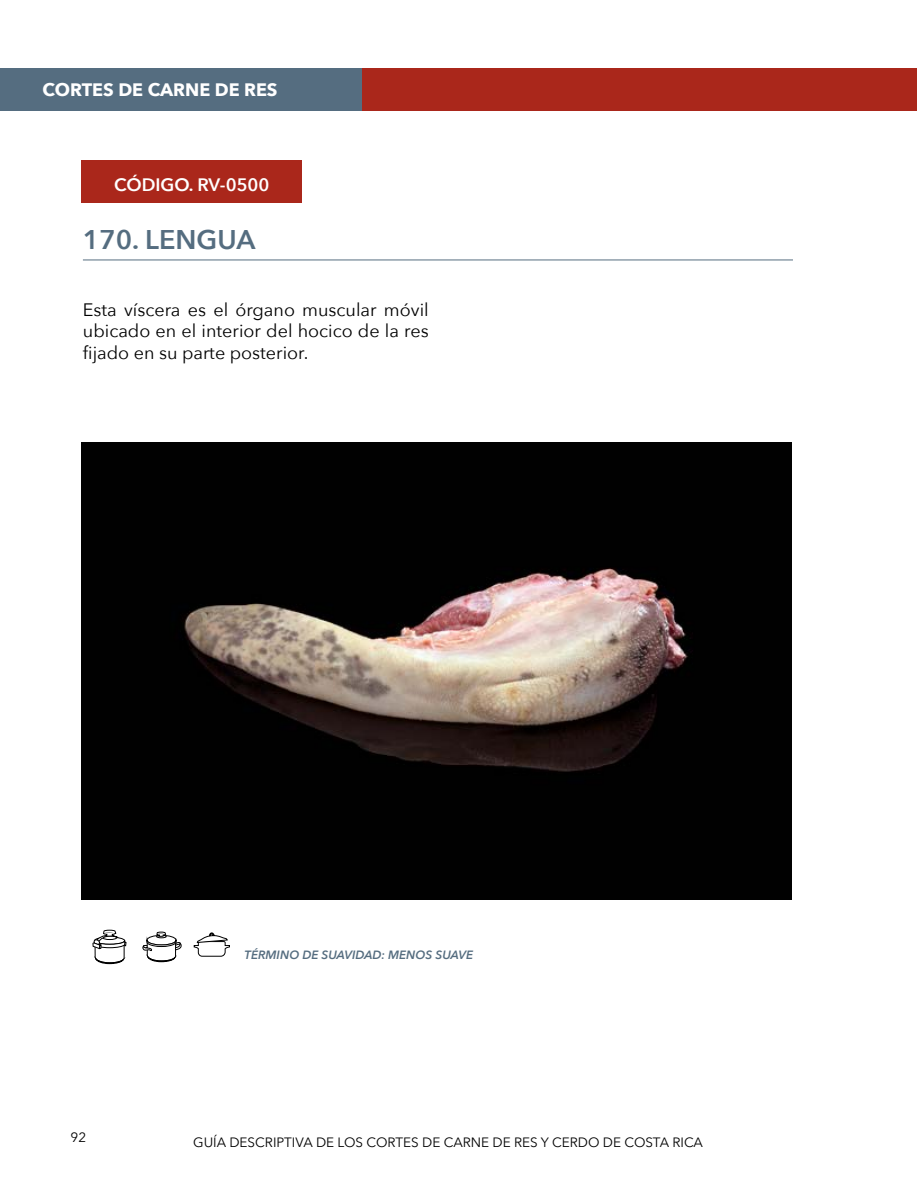
<style>
.page{position:relative;width:918px;height:1188px;background:#fff}
.page>*{position:absolute;margin:0;border:0;box-sizing:border-box;transform-origin:0 0}
.nombre_corte_comerci{font:600 27px "Avenir Next";color:#556d80}
.texto_base{font:18px/21.6px "Avenir Next";color:#000;text-align:justify}
.t1{font:700 18px "Avenir Next";color:#fff}
.codigo_corte{font:600 18px "Avenir Next";color:#fff}
.t2{font:13.5px "Avenir Next";color:#000}
.terminoSuavidad{font:italic 600 12px "Avenir Next";color:#556d80}
</style>
<div class="page">
<div style="left:0;top:68px;width:917px;height:43px;background:#aa271b"></div>
<div style="left:0;top:69px;width:362px;height:42px;background:#556d80"></div>
<div style="left:82px;top:160px;width:220px;height:43px;background:#aa271b"></div>
<hr style="left:83px;top:260px;width:710px;height:1px;background:#556d80">
<img style="left:82px;top:442px;width:710px;height:457px">
<svg style="left:93px;top:930px;width:33px;height:34px"></svg>
<svg style="left:142px;top:932px;width:39px;height:30px"></svg>
<svg style="left:194px;top:933px;width:36px;height:24px"></svg>
<p class="t1" style="left:43px;top:75px;width:237px">CORTES DE CARNE DE RES</p>
<p class="codigo_corte" style="left:114px;top:169px;width:157px">CÓDIGO. RV-0500</p>
<p class="nombre_corte_comerci" style="left:83px;top:216px;width:174px">170. LENGUA</p>
<p class="texto_base" style="left:83px;top:298px;width:347px">Esta víscera es el órgano muscular móvil ubicado en el interior del hocico de la res fijado en su parte posterior.</p>
<p class="t2" style="left:71px;top:1126px;width:17px">92</p>
<p class="terminoSuavidad" style="left:245px;top:944px;width:230px">TÉRMINO DE SUAVIDAD: MENOS SUAVE</p>
<p class="t2" style="left:193px;top:1131px;width:511px">GUÍA DESCRIPTIVA DE LOS CORTES DE CARNE DE RES Y CERDO DE COSTA RICA</p>
</div>
